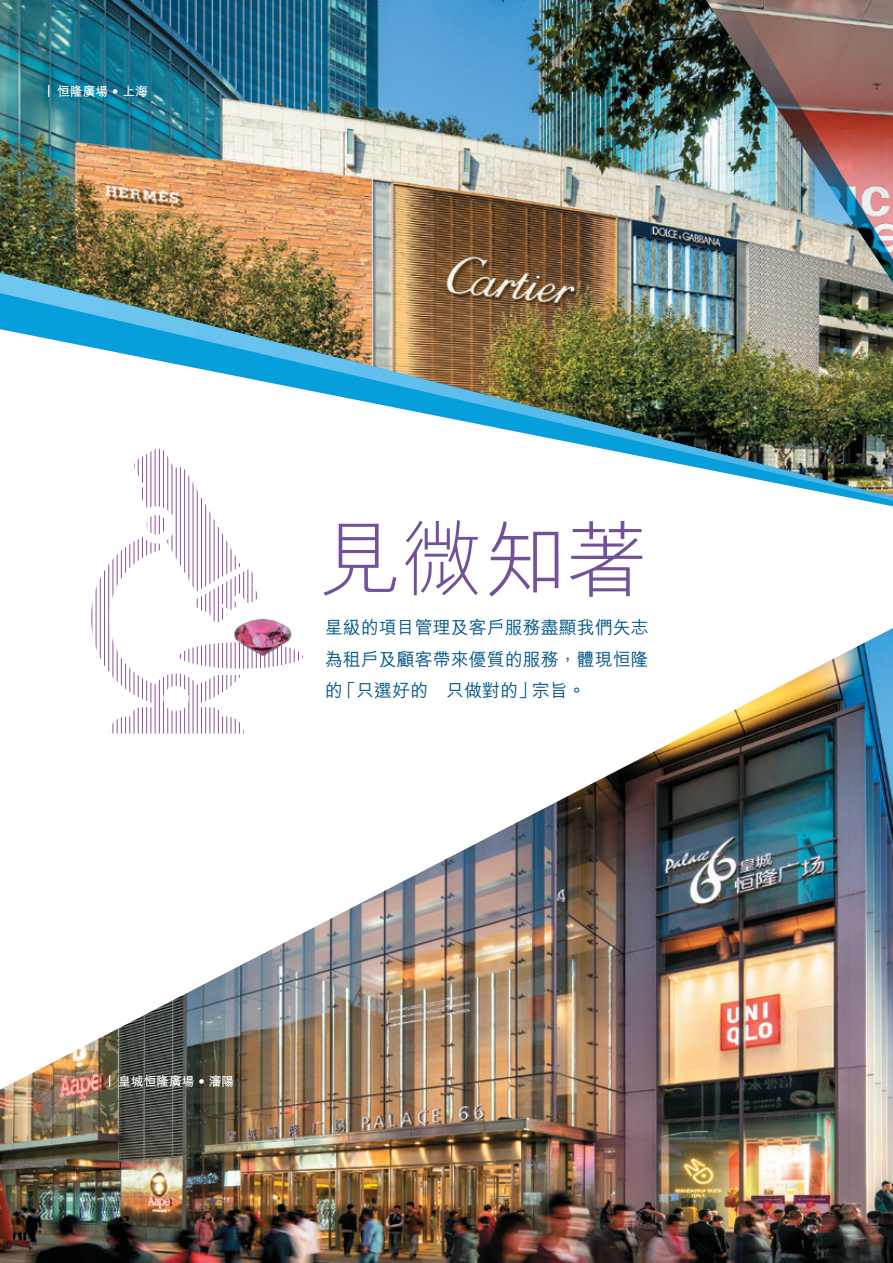
<style>
.page{position:relative;width:893px;height:1263px;background:#fff}
.page>*{position:absolute;margin:0;border:0;box-sizing:border-box;transform-origin:0 0}
.t1{font:300 82.5px "M Hei HK";color:#72509a}
.t2{font:500 18px/31.5px "M Hei HK";color:#075a88;text-align:justify}
.t3{font:700 12.75px "M Hei HK";color:#fff}
.s1{font-family:"Trade Gothic LT Std Bd 2";font-weight:400}
</style>
<div class="page">
<img style="left:0;top:0;width:697px;height:273px">
<img style="left:0;top:628px;width:892px;height:635px">
<svg style="left:892px;top:628px;width:1px;height:635px"></svg>
<hr style="left:91px;top:449px;width:1px;height:284px;background:#8e529a">
<hr style="left:96px;top:449px;width:1px;height:284px;background:#8e529a">
<hr style="left:100px;top:449px;width:1px;height:284px;background:#8e529a">
<hr style="left:104px;top:449px;width:1px;height:284px;background:#8e529a">
<hr style="left:108px;top:449px;width:1px;height:284px;background:#8e529a">
<hr style="left:112px;top:449px;width:1px;height:284px;background:#8e529a">
<hr style="left:117px;top:449px;width:1px;height:284px;background:#8e529a">
<hr style="left:121px;top:449px;width:1px;height:284px;background:#8e529a">
<hr style="left:125px;top:449px;width:1px;height:284px;background:#8e529a">
<hr style="left:129px;top:449px;width:1px;height:284px;background:#8e529a">
<hr style="left:134px;top:449px;width:1px;height:284px;background:#8e529a">
<hr style="left:138px;top:449px;width:1px;height:284px;background:#8e529a">
<hr style="left:142px;top:449px;width:1px;height:284px;background:#8e529a">
<hr style="left:146px;top:449px;width:1px;height:284px;background:#8e529a">
<hr style="left:150px;top:449px;width:1px;height:284px;background:#8e529a">
<hr style="left:155px;top:449px;width:1px;height:284px;background:#8e529a">
<hr style="left:159px;top:449px;width:1px;height:284px;background:#8e529a">
<hr style="left:163px;top:449px;width:1px;height:284px;background:#8e529a">
<hr style="left:167px;top:449px;width:1px;height:284px;background:#8e529a">
<hr style="left:172px;top:449px;width:1px;height:284px;background:#8e529a">
<hr style="left:176px;top:449px;width:1px;height:284px;background:#8e529a">
<hr style="left:180px;top:449px;width:1px;height:284px;background:#8e529a">
<hr style="left:184px;top:449px;width:1px;height:284px;background:#8e529a">
<hr style="left:188px;top:449px;width:1px;height:284px;background:#8e529a">
<hr style="left:193px;top:449px;width:1px;height:284px;background:#8e529a">
<hr style="left:197px;top:449px;width:1px;height:284px;background:#8e529a">
<hr style="left:201px;top:449px;width:1px;height:284px;background:#8e529a">
<hr style="left:205px;top:449px;width:1px;height:284px;background:#8e529a">
<hr style="left:209px;top:449px;width:1px;height:284px;background:#8e529a">
<hr style="left:214px;top:449px;width:1px;height:284px;background:#8e529a">
<hr style="left:218px;top:449px;width:1px;height:284px;background:#8e529a">
<hr style="left:222px;top:449px;width:1px;height:284px;background:#8e529a">
<hr style="left:226px;top:449px;width:1px;height:284px;background:#8e529a">
<hr style="left:231px;top:449px;width:1px;height:284px;background:#8e529a">
<hr style="left:235px;top:449px;width:1px;height:284px;background:#8e529a">
<hr style="left:239px;top:449px;width:1px;height:284px;background:#8e529a">
<hr style="left:243px;top:449px;width:1px;height:284px;background:#8e529a">
<hr style="left:247px;top:449px;width:1px;height:284px;background:#8e529a">
<hr style="left:252px;top:449px;width:1px;height:284px;background:#8e529a">
<hr style="left:256px;top:449px;width:1px;height:284px;background:#8e529a">
<hr style="left:260px;top:449px;width:1px;height:284px;background:#8e529a">
<hr style="left:264px;top:449px;width:1px;height:284px;background:#8e529a">
<hr style="left:268px;top:449px;width:1px;height:284px;background:#8e529a">
<hr style="left:273px;top:449px;width:1px;height:284px;background:#8e529a">
<hr style="left:277px;top:449px;width:1px;height:284px;background:#8e529a">
<hr style="left:281px;top:449px;width:1px;height:284px;background:#8e529a">
<hr style="left:285px;top:449px;width:1px;height:284px;background:#8e529a">
<hr style="left:290px;top:449px;width:1px;height:284px;background:#8e529a">
<hr style="left:294px;top:449px;width:1px;height:284px;background:#8e529a">
<hr style="left:298px;top:449px;width:1px;height:284px;background:#8e529a">
<hr style="left:302px;top:449px;width:1px;height:284px;background:#8e529a">
<img style="left:232px;top:615px;width:63px;height:44px">
<img style="left:0;top:273px;width:697px;height:227px">
<img style="left:697px;top:0;width:196px;height:507px">
<svg style="left:48px;top:85px;width:1px;height:12px"></svg>
<svg style="left:109px;top:1075px;width:1px;height:12px"></svg>
<p class="t3" style="left:57px;top:82px;width:92px">恒隆廣場 <span class="s1">•</span> 上海</p>
<h1 class="t1" style="left:319px;top:518px;width:330px">見微知著</h1>
<p class="t2" style="left:325px;top:610px;width:325px">星級的項目管理及客戶服務盡顯我們矢志為租戶及顧客帶來優質的服務，體現恒隆的「只選好的 只做對的」宗旨。</p>
<p class="t3" style="left:118px;top:1072px;width:118px">皇城恒隆廣場 <span class="s1">•</span> 瀋陽</p>
</div>
